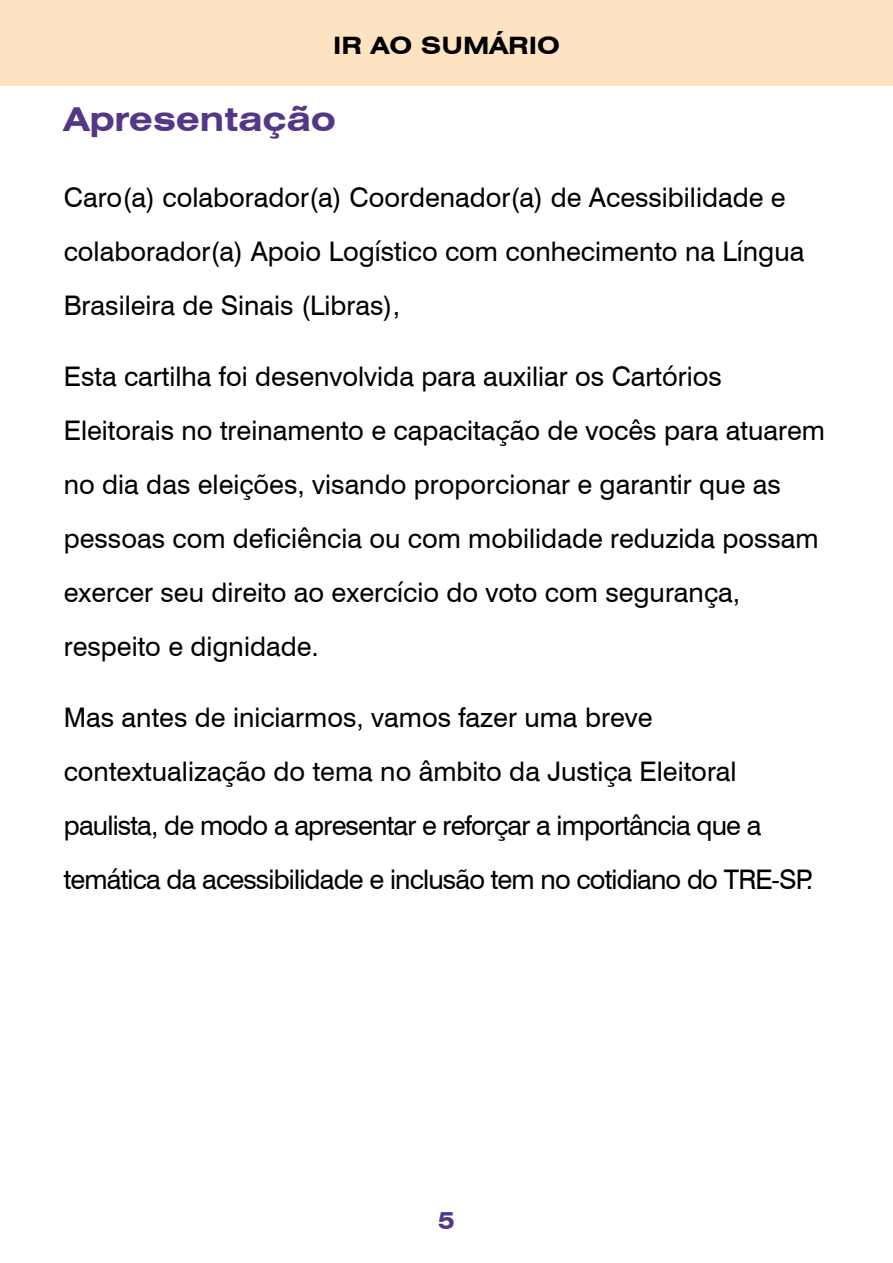
<style>
.page{position:relative;width:893px;height:1263px;background:#fff}
.page>*{position:absolute;margin:0;border:0;box-sizing:border-box;transform-origin:0 0}
.Título-01{font:700 expanded 33px "Swiss 721 BT";color:#553788}
.texto-01{font:27px/54px "Swiss 721 BT";color:#000}
.texto-01-2{font:27px/54px "Swiss 721 BT";letter-spacing:-.03em;color:#000}
.t1{font:700 expanded 24px "Swiss 721 BT";color:#000}
.t2{font:700 expanded 24px "Swiss 721 BT";color:#553788}
</style>
<div class="page">
<div style="left:0;top:0;width:893px;height:85px;background:#fde3c2"></div>
<p class="t1" style="left:333px;top:31px;width:228px">IR AO SUMÁRIO</p>
<p class="Título-01" style="left:64px;top:100px;width:273px">Apresentação</p>
<p class="texto-01" style="left:64px;top:170px;width:742px">Caro(a) colaborador(a) Coordenador(a) de Acessibilidade e colaborador(a) Apoio Logístico com conhecimento na Língua<br>Brasileira de Sinais (Libras),</p>
<p class="texto-01" style="left:64px;top:349px;width:763px">Esta cartilha foi desenvolvida para auxiliar os Cartórios Eleitorais no treinamento e capacitação de vocês para atuarem no dia das eleições, visando proporcionar e garantir que as pessoas com deficiência ou com mobilidade reduzida possam exercer seu direito ao exercício do voto com segurança, respeito e dignidade.</p>
<p class="texto-01-2" style="left:64px;top:690px;width:751px">Mas antes de iniciarmos, vamos fazer uma breve contextualização do tema no âmbito da Justiça Eleitoral paulista, de modo a apresentar e reforçar a importância que a temática da acessibilidade e inclusão tem no cotidiano do TRE-SP.</p>
<p class="t2" style="left:438px;top:1206px;width:19px">5</p>
</div>
